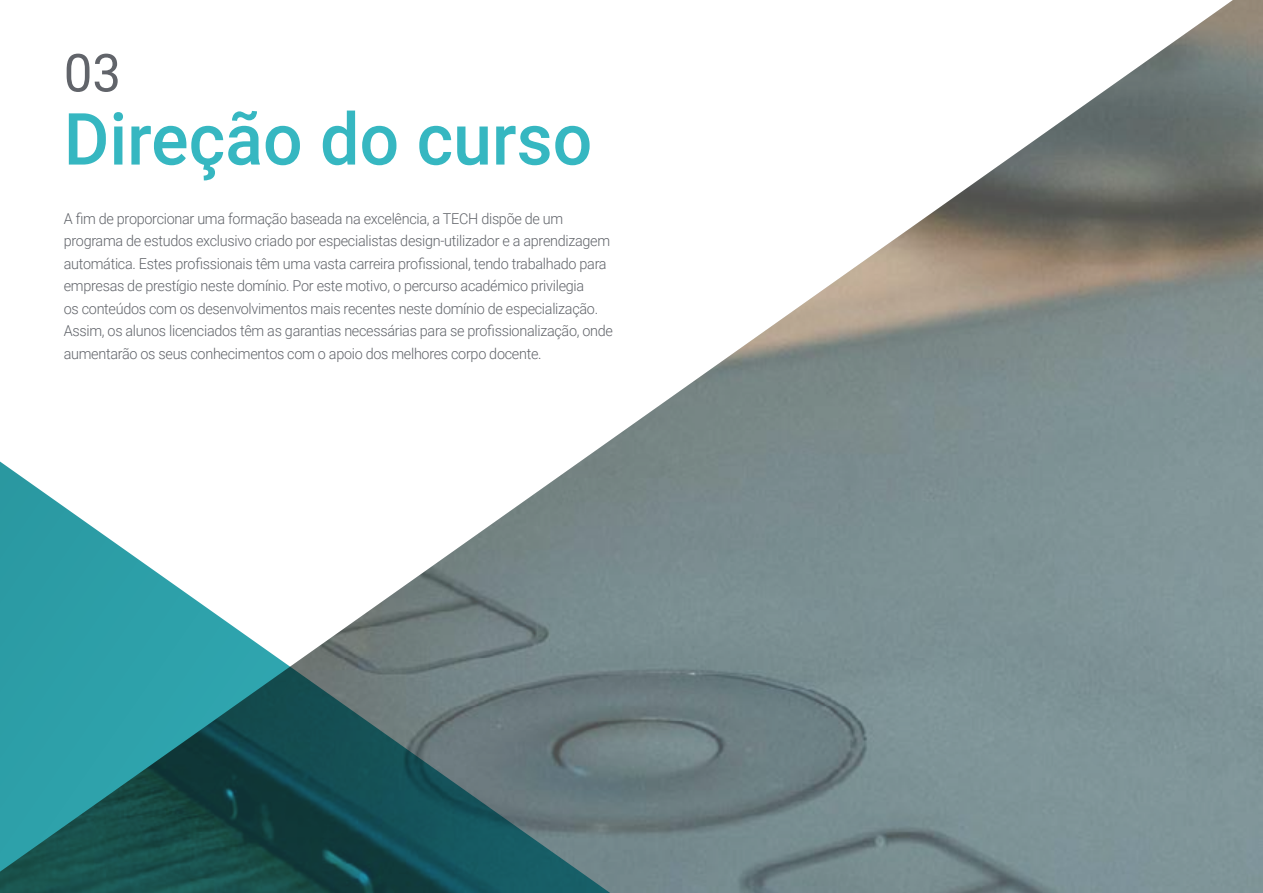
<style>
.page{position:relative;width:1263px;height:893px;background:#fff}
.page>*{position:absolute;margin:0;border:0;box-sizing:border-box;transform-origin:0 0}
.t1{font:500 72px "Roboto";color:#36b7c1}
.t2{font:52.5px "Roboto";color:#61646a}
.t3{font:300 15px/22.5px "Roboto";letter-spacing:-.02em;color:#61646a;scale:.96 1}
</style>
<div class="page">
<img style="left:602px;top:0;width:661px;height:893px">
<svg style="left:0;top:446px;width:640px;height:447px"></svg>
<h2 class="t2" style="left:64px;top:36px;width:59px">03</h2>
<h1 class="t1" style="left:64px;top:89px;width:530px">Direção do curso</h1>
<p class="t3" style="left:64px;top:207px;width:574px">A fim de proporcionar uma formação baseada na excelência, a TECH dispõe de um programa de estudos exclusivo criado por especialistas design-utilizador e a aprendizagem automática. Estes profissionais têm uma vasta carreira profissional, tendo trabalhado para empresas de prestígio neste domínio. Por este motivo, o percurso académico privilegia<br>os conteúdos com os desenvolvimentos mais recentes neste domínio de especialização.<br>Assim, os alunos licenciados têm as garantias necessárias para se profissionalização, onde aumentarão os seus conhecimentos com o apoio dos melhores corpo docente.</p>
</div>
